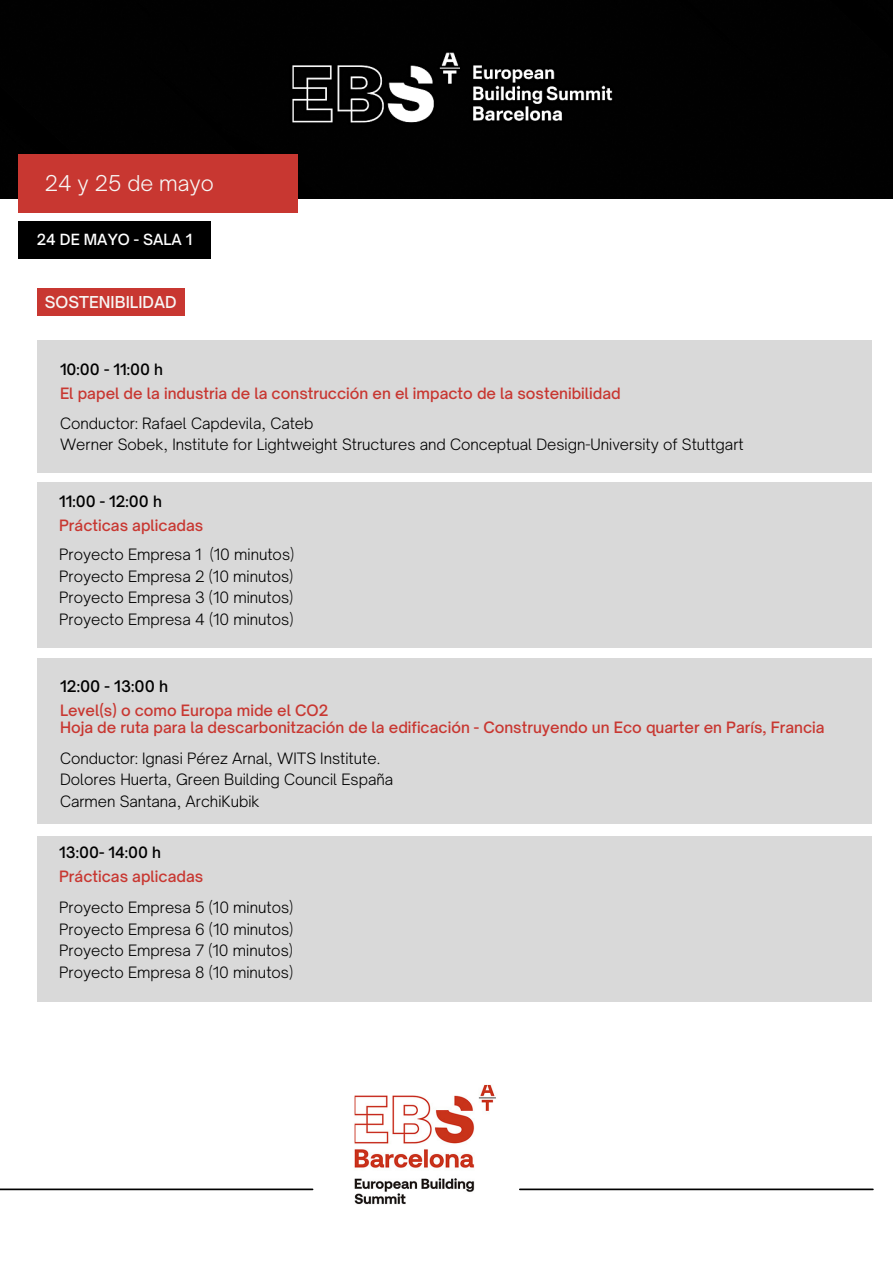
<style>
.page{position:relative;width:893px;height:1263px;background:#fff}
.page>*{position:absolute;margin:0;border:0;box-sizing:border-box;transform-origin:0 0}
.t1{font:300 20.85px "Open Sauce One";color:#f7f6f4}
.t2{font:500 15.75px "Open Sauce One";color:#f7f6f4}
.t3{font:500 15.3px "Open Sauce One";color:#000}
.t4{font:300 15px/21.4px "Open Sauce One";color:#000}
.t5{font:500 15px/17.4px "Open Sauce One";color:#c83731}
.t6{font:500 15px "Open Sauce One";color:#000}
.t7{font:500 14.77px "Open Sauce One";color:#fff}
</style>
<div class="page">
<div style="left:37px;top:340px;width:834px;height:133px;background:#d9d9d9"></div>
<div style="left:0;top:0;width:893px;height:199px;background:#010101"></div>
<div style="left:37px;top:483px;width:834px;height:165px;background:#d9d9d9"></div>
<div style="left:37px;top:659px;width:834px;height:165px;background:#d9d9d9"></div>
<div style="left:37px;top:836px;width:834px;height:165px;background:#d9d9d9"></div>
<div style="left:18px;top:154px;width:279px;height:58px;background:#c83731"></div>
<div style="left:18px;top:221px;width:193px;height:37px;background:#000"></div>
<img style="left:354px;top:1084px;width:166px;height:121px">
<svg style="left:0;top:1188px;width:313px;height:2px"></svg>
<div style="left:37px;top:288px;width:147px;height:28px;background:#c83731"></div>
<hr style="left:519px;top:1188px;width:354px;height:2px;background:#000">
<h1 class="t1" style="left:45px;top:170px;width:170px">24 y 25 de mayo</h1>
<p class="t7" style="left:37px;top:230px;width:157px">24 DE MAYO - SALA 1</p>
<p class="t2" style="left:45px;top:292px;width:133px">SOSTENIBILIDAD</p>
<p class="t6" style="left:60px;top:360px;width:104px">10:00 - 11:00 h</p>
<p class="t5" style="left:60px;top:384px;width:562px">El papel de la industria de la construcción en el impacto de la sostenibilidad</p>
<p class="t4" style="left:60px;top:412px;width:685px">Conductor: Rafael Capdevila, Cateb<br>Werner Sobek, Institute for Lightweight Structures and Conceptual Design-University of Stuttgart</p>
<p class="t6" style="left:59px;top:492px;width:104px">11:00 - 12:00 h</p>
<p class="t5" style="left:59px;top:516px;width:146px">Prácticas aplicadas</p>
<p class="t4" style="left:59px;top:544px;width:236px;text-align:justify">Proyecto Empresa 1 (10 minutos)<br>Proyecto Empresa 2 (10 minutos)<br>Proyecto Empresa 3 (10 minutos)<br>Proyecto Empresa 4 (10 minutos)</p>
<p class="t3" style="left:60px;top:677px;width:110px">12:00 - 13:00 h</p>
<p class="t5" style="left:60px;top:702px;width:766px">Level(s) o como Europa mide el CO2<br>Hoja de ruta para la descarbonitzación de la edificación - Construyendo un Eco quarter en París, Francia</p>
<p class="t4" style="left:60px;top:747px;width:335px">Conductor: Ignasi Pérez Arnal, WITS Institute.<br>Dolores Huerta, Green Building Council España<br>Carmen Santana, ArchiKubik</p>
<p class="t6" style="left:59px;top:843px;width:103px">13:00- 14:00 h</p>
<p class="t5" style="left:59px;top:868px;width:146px">Prácticas aplicadas</p>
<p class="t4" style="left:59px;top:897px;width:236px;text-align:justify">Proyecto Empresa 5 (10 minutos)<br>Proyecto Empresa 6 (10 minutos)<br>Proyecto Empresa 7 (10 minutos)<br>Proyecto Empresa 8 (10 minutos)</p>
</div>
